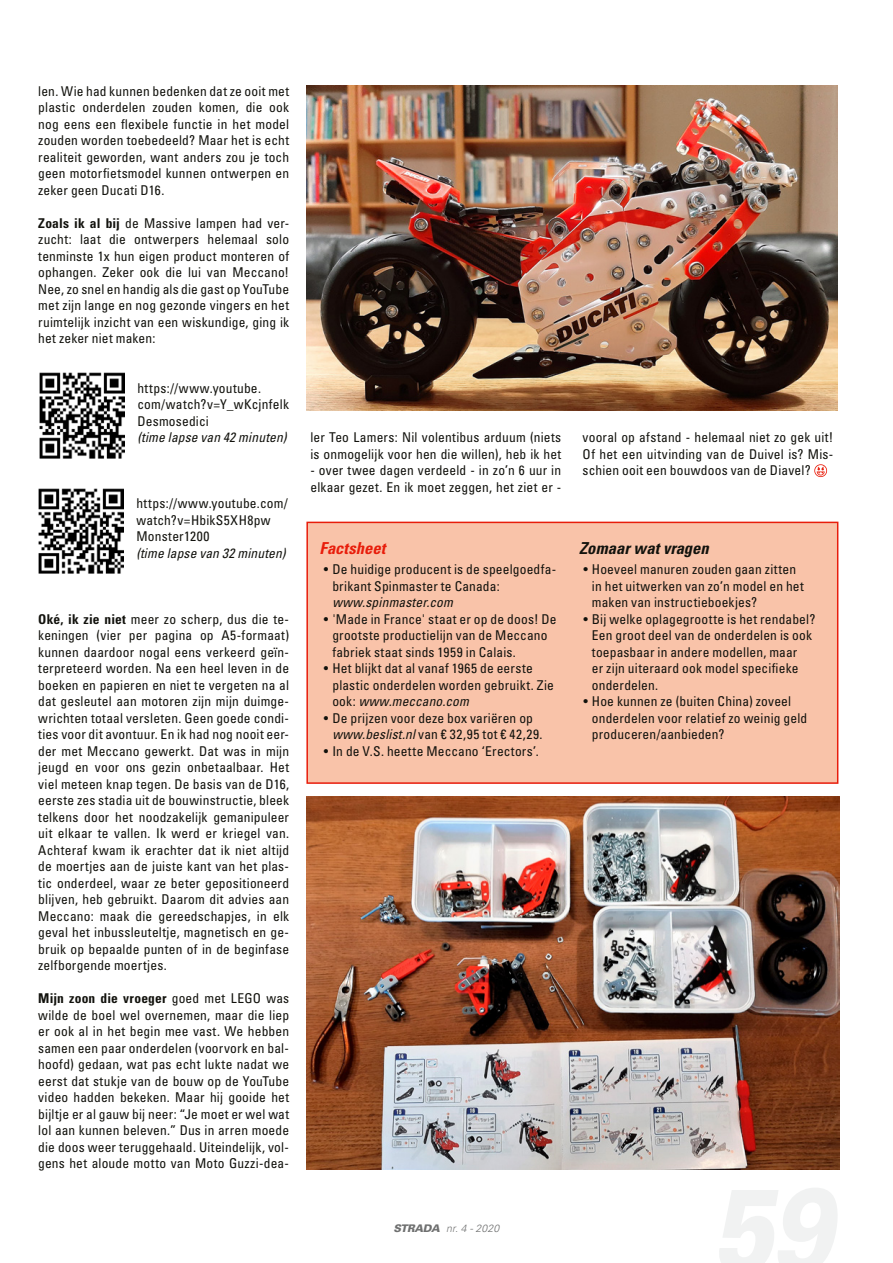
<style>
.page{position:relative;width:893px;height:1263px;background:#fff}
.page>*{position:absolute;margin:0;border:0;box-sizing:border-box;transform-origin:0 0}
.t1{font:italic 700 condensed 16.5px "Univers LT Std";letter-spacing:.005em;color:#12120d}
.t2{font:italic 700 condensed 16.5px "Univers LT Std";letter-spacing:.005em;color:#e81d0b}
.t3{font:condensed 13.5px/16.5px "Univers LT Std";letter-spacing:.015em;color:#12120d}
.t4{font:italic condensed 13.5px "Univers LT Std";letter-spacing:.01em;color:#12120d}
.t5{font:italic 300 10.5px "Univers LT Std";letter-spacing:.015em;color:#6f7070}
.s1{font-weight:700}
.s2{font-style:italic}
.s3{font-weight:900}
</style>
<div class="page">
<div style="left:306px;top:522px;width:532px;height:262px;background:#f9c3a9;border:2px solid #e81d0b"></div>
<img style="left:306px;top:85px;width:532px;height:326px">
<img style="left:306px;top:797px;width:533px;height:372px">
<img style="left:40px;top:373px;width:85px;height:85px">
<img style="left:39px;top:488px;width:85px;height:85px">
<svg style="left:814px;top:464px;width:13px;height:13px"></svg>
<p class="t3" style="left:38px;top:83px;width:252px;text-align:justify">len. Wie had kunnen bedenken dat ze ooit met plastic onderdelen zouden komen, die ook nog eens een flexibele functie in het model zouden worden toebedeeld? Maar het is echt realiteit geworden, want anders zou je toch geen motorfietsmodel kunnen ontwerpen en zeker geen Ducati D16.</p>
<p class="t3" style="left:38px;top:215px;width:252px;text-align:justify"><span class="s1">Zoals ik al bij</span> de Massive lampen had ver&shy;zucht: laat die ontwerpers helemaal solo tenminste 1x hun eigen product monteren of ophangen. Zeker ook die lui van Meccano!<br>Nee, zo snel en handig als die gast op YouTube met zijn lange en nog gezonde vingers en het ruimtelijk inzicht van een wiskundige, ging ik het zeker niet maken:</p>
<p class="t3" style="left:137px;top:380px;width:153px">https://www.youtube. com/watch?v=Y_wKcjnfelk<br>Desmosedici</p>
<p class="t4" style="left:137px;top:429px;width:150px">(time lapse van 42 minuten)</p>
<p class="t3" style="left:136px;top:495px;width:153px">https://www.youtube.com/ watch?v=HbikS5XH8pw<br>Monster1200</p>
<p class="t4" style="left:136px;top:544px;width:151px">(time lapse van 32 minuten)</p>
<p class="t3" style="left:38px;top:611px;width:252px;text-align:justify"><span class="s1">Oké, ik zie niet</span> meer zo scherp, dus die te&shy;keningen (vier per pagina op A5-formaat) kunnen daardoor nogal eens verkeerd geïn&shy;terpreteerd worden. Na een heel leven in de boeken en papieren en niet te vergeten na al dat gesleutel aan motoren zijn mijn duimge&shy;wrichten totaal versleten. Geen goede condi&shy;ties voor dit avontuur. En ik had nog nooit eer&shy;der met Meccano gewerkt. Dat was in mijn jeugd en voor ons gezin onbetaalbaar. Het viel meteen knap tegen. De basis van de D16, eerste zes stadia uit de bouwinstructie, bleek telkens door het noodzakelijk gemanipuleer uit elkaar te vallen. Ik werd er kriegel van.<br>Achteraf kwam ik erachter dat ik niet altijd de moertjes aan de juiste kant van het plas&shy;tic onderdeel, waar ze beter gepositioneerd blijven, heb gebruikt. Daarom dit advies aan Meccano: maak die gereedschapjes, in elk geval het inbussleuteltje, magnetisch en ge&shy;bruik op bepaalde punten of in de beginfase zelfborgende moertjes.</p>
<p class="t3" style="left:38px;top:990px;width:252px;text-align:justify"><span class="s1">Mijn zoon die vroeger</span> goed met LEGO was wilde de boel wel overnemen, maar die liep er ook al in het begin mee vast. We hebben samen een paar onderdelen (voorvork en bal&shy;hoofd) gedaan, wat pas echt lukte nadat we eerst dat stukje van de bouw op de YouTube video hadden bekeken. Maar hij gooide het bijltje er al gauw bij neer: “Je moet er wel wat lol aan kunnen beleven.” Dus in arren moede die doos weer teruggehaald. Uiteindelijk, vol&shy;gens het aloude motto van Moto Guzzi-dea-</p>
<p class="t3" style="left:310px;top:429px;width:252px">ler Teo Lamers: Nil volentibus arduum (niets is onmogelijk voor hen die willen), heb ik het</p>
<p class="t3" style="left:310px;top:462px;width:252px">- over twee dagen verdeeld - in zo’n 6 uur in elkaar gezet. En ik moet zeggen, het ziet er -</p>
<p class="t3" style="left:583px;top:429px;width:252px;text-align:justify">vooral op afstand - helemaal niet zo gek uit!<br>Of het een uitvinding van de Duivel is? Mis&shy;schien ooit een bouwdoos van de Diavel?</p>
<p class="t2" style="left:320px;top:538px;width:67px">Factsheet</p>
<p class="t3" style="left:332px;top:561px;width:225px;text-indent:-9px">• De huidige producent is de speelgoedfa&shy;brikant Spinmaster te Canada:</p>
<p class="t4" style="left:332px;top:594px;width:122px">www.spinmaster.com</p>
<p class="t3" style="left:332px;top:611px;width:226px;text-indent:-9px">• 'Made in France' staat er op de doos! De grootste productielijn van de Meccano fabriek staat sinds 1959 in Calais.</p>
<p class="t3" style="left:332px;top:660px;width:223px;text-indent:-9px">• Het blijkt dat al vanaf 1965 de eerste plastic onderdelen worden gebruikt. Zie ook: <span class="s2">www.meccano.com</span></p>
<p class="t3" style="left:332px;top:710px;width:212px;text-indent:-9px">• De prijzen voor deze box variëren op <span class="s2">www.beslist.nl</span> van € 32,95 tot € 42,29.</p>
<p class="t3" style="left:324px;top:743px;width:217px">• In de V.S. heette Meccano ‘Erectors’.</p>
<p class="t1" style="left:579px;top:538px;width:131px">Zomaar wat vragen</p>
<p class="t3" style="left:592px;top:561px;width:213px;text-indent:-9px">• Hoeveel manuren zouden gaan zitten in het uitwerken van zo’n model en het maken van instructieboekjes?</p>
<p class="t3" style="left:592px;top:611px;width:225px;text-indent:-9px">• Bij welke oplagegrootte is het rendabel?<br>Een groot deel van de onderdelen is ook toepasbaar in andere modellen, maar<br>er zijn uiteraard ook model specifieke onderdelen.</p>
<p class="t3" style="left:592px;top:693px;width:217px;text-indent:-9px">• Hoe kunnen ze (buiten China) zoveel onderdelen voor relatief zo weinig geld produceren/aanbieden?</p>
<p class="t5" style="left:394px;top:1222px;width:107px"><span class="s3">STRADA</span> nr. 4 - 2020</p>
</div>
